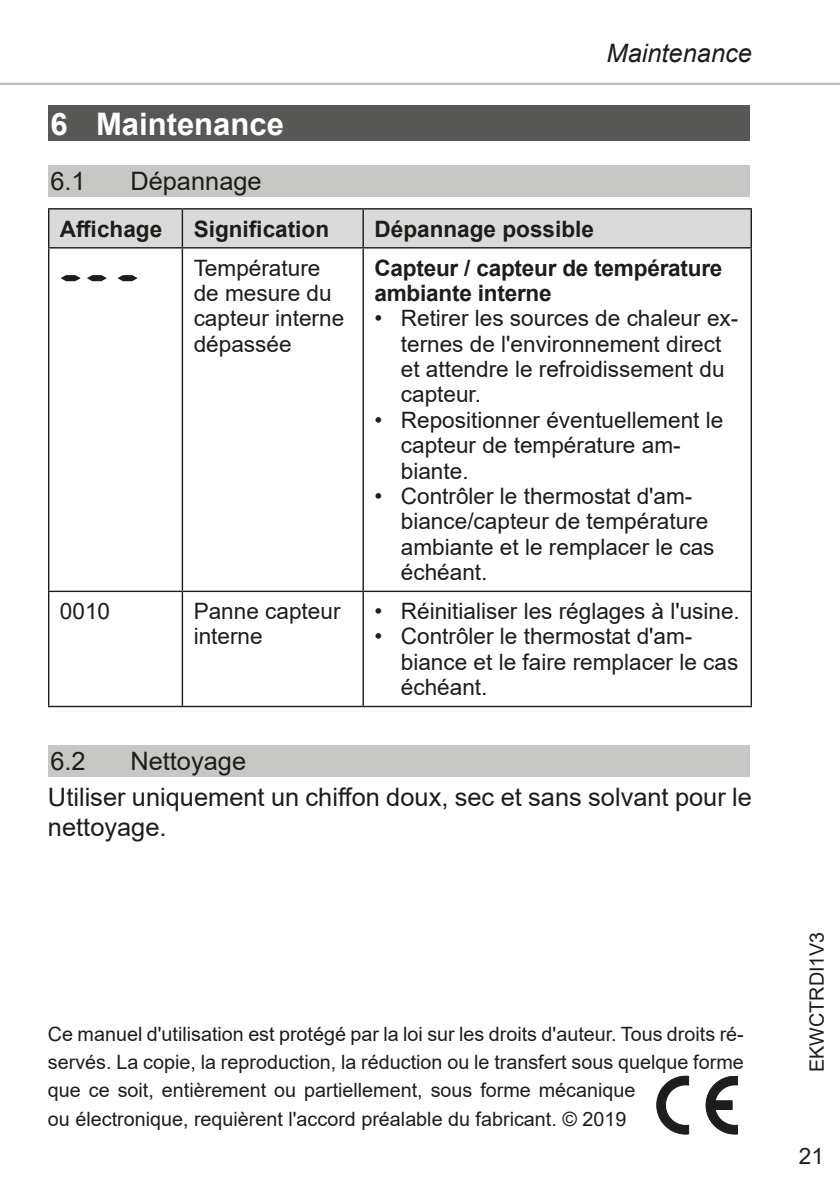
<style>
.page{position:relative;width:840px;height:1191px;background:#fff}
.page>*{position:absolute;margin:0;border:0;box-sizing:border-box;transform-origin:0 0}
.t1{font:700 31px "Arial";color:#fff}
.t2{font:25.4px/35.6px "Arial";color:#1d1d1b}
.t3{font:italic 25.4px "Arial";color:#1d1d1b}
.t4{font:22.6px/25.4px "Arial";color:#1d1d1b}
.t5{font:700 22.6px/25.4px "Arial";letter-spacing:-.01em;color:#1d1d1b}
.t6{font:19.8px/28.2px "Arial";color:#1d1d1b}
</style>
<div class="page">
<hr style="left:0;top:83px;width:839px;height:2px;background:#bdbdbc">
<div style="left:48px;top:105px;width:701px;height:36px;background:#575756"></div>
<div style="left:48px;top:165px;width:701px;height:32px;background:#c7c7c6"></div>
<div style="left:49px;top:209px;width:701px;height:38px;background:#dadada"></div>
<hr style="left:48px;top:208px;width:134px;height:1px;background:#1d1d1b">
<hr style="left:48px;top:209px;width:1px;height:38px;background:#1d1d1b">
<hr style="left:182px;top:208px;width:181px;height:1px;background:#1d1d1b">
<hr style="left:181px;top:209px;width:2px;height:38px;background:#1d1d1b">
<hr style="left:363px;top:208px;width:388px;height:1px;background:#1d1d1b">
<hr style="left:362px;top:209px;width:1px;height:38px;background:#1d1d1b">
<hr style="left:750px;top:209px;width:1px;height:38px;background:#1d1d1b">
<hr style="left:48px;top:247px;width:134px;height:1px;background:#1d1d1b">
<hr style="left:48px;top:248px;width:1px;height:342px;background:#1d1d1b">
<hr style="left:182px;top:247px;width:181px;height:1px;background:#1d1d1b">
<hr style="left:181px;top:248px;width:2px;height:342px;background:#1d1d1b">
<hr style="left:363px;top:247px;width:388px;height:1px;background:#1d1d1b">
<hr style="left:362px;top:248px;width:1px;height:342px;background:#1d1d1b">
<hr style="left:750px;top:248px;width:1px;height:342px;background:#1d1d1b">
<hr style="left:48px;top:590px;width:134px;height:2px;background:#1d1d1b">
<hr style="left:48px;top:592px;width:1px;height:114px;background:#1d1d1b">
<hr style="left:182px;top:590px;width:181px;height:2px;background:#1d1d1b">
<hr style="left:181px;top:592px;width:2px;height:114px;background:#1d1d1b">
<hr style="left:363px;top:590px;width:388px;height:2px;background:#1d1d1b">
<hr style="left:362px;top:592px;width:1px;height:114px;background:#1d1d1b">
<hr style="left:750px;top:592px;width:1px;height:114px;background:#1d1d1b">
<hr style="left:48px;top:706px;width:703px;height:1px;background:#1d1d1b">
<svg style="left:118px;top:275px;width:19px;height:6px"></svg>
<svg style="left:61px;top:275px;width:19px;height:6px"></svg>
<svg style="left:87px;top:275px;width:19px;height:6px"></svg>
<div style="left:48px;top:745px;width:701px;height:32px;background:#c7c7c6"></div>
<svg style="left:656px;top:1075px;width:32px;height:60px"></svg>
<svg style="left:705px;top:1076px;width:32px;height:58px"></svg>
<p class="t3" style="left:606px;top:39px;width:147px">Maintenance</p>
<h1 class="t1" style="left:50px;top:107px;width:235px">6 Maintenance</h1>
<p class="t2" style="left:50px;top:163px;width:37px">6.1</p>
<p class="t2" style="left:130px;top:163px;width:133px">Dépannage</p>
<p class="t5" style="left:60px;top:216px;width:104px">Affichage</p>
<p class="t5" style="left:193px;top:216px;width:137px">Signification</p>
<p class="t5" style="left:374px;top:216px;width:221px">Dépannage possible</p>
<p class="t4" style="left:193px;top:255px;width:152px">Température de mesure du capteur interne dépassée</p>
<p class="t5" style="left:374px;top:255px;width:349px">Capteur / capteur de température ambiante interne</p>
<p class="t4" style="left:400px;top:306px;width:339px;text-indent:-26px">• Retirer les sources de chaleur ex&shy;ternes de l'environnement direct et attendre le refroidissement du capteur.</p>
<p class="t4" style="left:400px;top:407px;width:324px;text-indent:-26px">• Repositionner éventuellement le capteur de température am&shy;biante.</p>
<p class="t4" style="left:400px;top:483px;width:315px;text-indent:-26px">• Contrôler le thermostat d'am&shy;biance/capteur de température ambiante et le remplacer le cas échéant.</p>
<p class="t4" style="left:60px;top:598px;width:52px">0010</p>
<p class="t4" style="left:193px;top:598px;width:148px">Panne capteur interne</p>
<p class="t4" style="left:374px;top:598px;width:367px">• Réinitialiser les réglages à l'usine.</p>
<p class="t4" style="left:400px;top:624px;width:339px;text-indent:-26px">• Contrôler le thermostat d'am&shy;biance et le faire remplacer le cas échéant.</p>
<p class="t2" style="left:50px;top:743px;width:37px">6.2</p>
<p class="t2" style="left:48px;top:743px;width:705px;text-indent:82px">Nettoyage<br>Utiliser uniquement un chiffon doux, sec et sans solvant pour le</p>
<p class="t2" style="left:48px;top:810px;width:120px">nettoyage.</p>
<p class="t6" style="left:48px;top:1020px;width:697px">Ce manuel d'utilisation est protégé par la loi sur les droits d'auteur. Tous droits ré&shy;servés. La copie, la reproduction, la réduction ou le transfert sous quelque forme que ce soit, entièrement ou partiellement, sous forme mécanique<br>ou électronique, requièrent l'accord préalable du fabricant. © 2019</p>
<p class="t6" style="left:802px;top:1072px;width:142px;rotate:-90deg">EKWCTRDI1V3</p>
<p class="t4" style="left:798px;top:1143px;width:27px">21</p>
</div>
